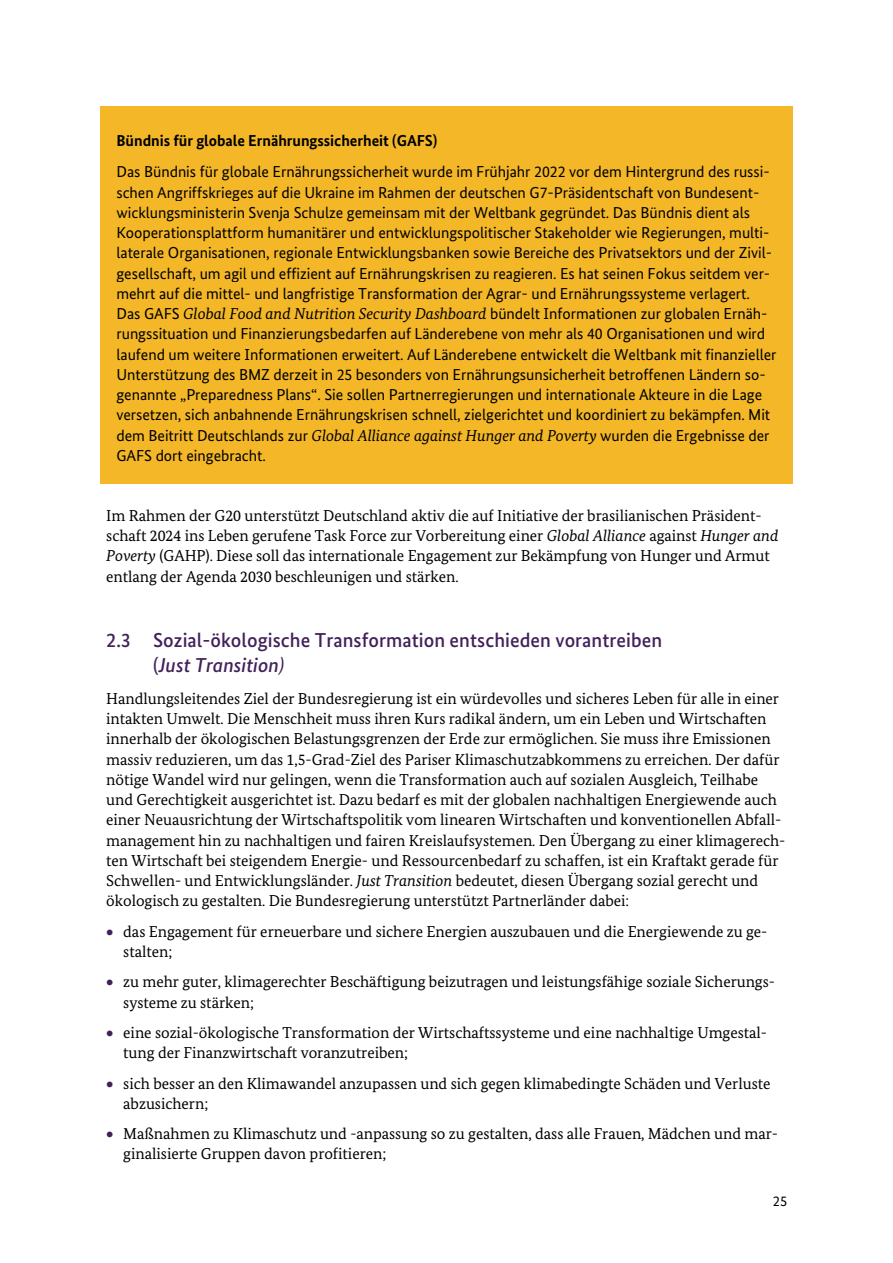
<style>
.page{position:relative;width:893px;height:1263px;background:#fff}
.page>*{position:absolute;margin:0;border:0;box-sizing:border-box;transform-origin:0 0}
.t1{font:500 20.1px/25.5px "Bundes Sans";color:#42215b}
.t2{font:15.9px/20.2px "Bundes Serif";letter-spacing:-.005em;color:#000}
.t3{font:15.9px/20.2px "Bundes Sans";letter-spacing:-.005em;color:#000}
.t4{font:700 15.9px "Bundes Sans";letter-spacing:-.005em;color:#000}
.t5{font:14.4px "Bundes Sans";color:#000}
.s1{font-family:"Bundes Serif";font-style:italic}
.s2{font-style:italic}
.s3{font-family:"Bundes Serif";font-weight:400;font-style:italic}
.s4{color:#42215b}
</style>
<div class="page">
<div style="left:110px;top:115px;width:673px;height:36px;background:#f4b727"></div>
<div style="left:101px;top:106px;width:9px;height:9px;background:#f4b727"></div>
<div style="left:110px;top:106px;width:673px;height:9px;background:#f4b727"></div>
<div style="left:783px;top:106px;width:9px;height:9px;background:#f4b727"></div>
<div style="left:101px;top:115px;width:9px;height:36px;background:#f4b727"></div>
<div style="left:783px;top:115px;width:9px;height:36px;background:#f4b727"></div>
<div style="left:110px;top:151px;width:673px;height:31px;background:#f4b727"></div>
<div style="left:101px;top:151px;width:9px;height:31px;background:#f4b727"></div>
<div style="left:783px;top:151px;width:9px;height:31px;background:#f4b727"></div>
<div style="left:110px;top:182px;width:673px;height:20px;background:#f4b727"></div>
<div style="left:101px;top:182px;width:9px;height:20px;background:#f4b727"></div>
<div style="left:783px;top:182px;width:9px;height:20px;background:#f4b727"></div>
<div style="left:110px;top:202px;width:673px;height:20px;background:#f4b727"></div>
<div style="left:101px;top:202px;width:9px;height:20px;background:#f4b727"></div>
<div style="left:783px;top:202px;width:9px;height:20px;background:#f4b727"></div>
<div style="left:110px;top:222px;width:673px;height:20px;background:#f4b727"></div>
<div style="left:101px;top:222px;width:9px;height:20px;background:#f4b727"></div>
<div style="left:783px;top:222px;width:9px;height:20px;background:#f4b727"></div>
<div style="left:110px;top:242px;width:673px;height:21px;background:#f4b727"></div>
<div style="left:101px;top:242px;width:9px;height:21px;background:#f4b727"></div>
<div style="left:783px;top:242px;width:9px;height:21px;background:#f4b727"></div>
<div style="left:110px;top:263px;width:673px;height:20px;background:#f4b727"></div>
<div style="left:101px;top:263px;width:9px;height:20px;background:#f4b727"></div>
<div style="left:783px;top:263px;width:9px;height:20px;background:#f4b727"></div>
<div style="left:110px;top:283px;width:673px;height:20px;background:#f4b727"></div>
<div style="left:101px;top:283px;width:9px;height:20px;background:#f4b727"></div>
<div style="left:783px;top:283px;width:9px;height:20px;background:#f4b727"></div>
<div style="left:110px;top:303px;width:673px;height:20px;background:#f4b727"></div>
<div style="left:101px;top:303px;width:9px;height:20px;background:#f4b727"></div>
<div style="left:783px;top:303px;width:9px;height:20px;background:#f4b727"></div>
<div style="left:110px;top:323px;width:673px;height:21px;background:#f4b727"></div>
<div style="left:101px;top:323px;width:9px;height:21px;background:#f4b727"></div>
<div style="left:783px;top:323px;width:9px;height:21px;background:#f4b727"></div>
<div style="left:110px;top:344px;width:673px;height:20px;background:#f4b727"></div>
<div style="left:101px;top:344px;width:9px;height:20px;background:#f4b727"></div>
<div style="left:783px;top:344px;width:9px;height:20px;background:#f4b727"></div>
<div style="left:110px;top:364px;width:673px;height:20px;background:#f4b727"></div>
<div style="left:101px;top:364px;width:9px;height:20px;background:#f4b727"></div>
<div style="left:783px;top:364px;width:9px;height:20px;background:#f4b727"></div>
<div style="left:110px;top:384px;width:673px;height:20px;background:#f4b727"></div>
<div style="left:101px;top:384px;width:9px;height:20px;background:#f4b727"></div>
<div style="left:783px;top:384px;width:9px;height:20px;background:#f4b727"></div>
<div style="left:110px;top:404px;width:673px;height:21px;background:#f4b727"></div>
<div style="left:101px;top:404px;width:9px;height:21px;background:#f4b727"></div>
<div style="left:783px;top:404px;width:9px;height:21px;background:#f4b727"></div>
<div style="left:110px;top:425px;width:673px;height:20px;background:#f4b727"></div>
<div style="left:101px;top:425px;width:9px;height:20px;background:#f4b727"></div>
<div style="left:783px;top:425px;width:9px;height:20px;background:#f4b727"></div>
<div style="left:110px;top:445px;width:673px;height:30px;background:#f4b727"></div>
<div style="left:101px;top:475px;width:9px;height:9px;background:#f4b727"></div>
<div style="left:110px;top:475px;width:673px;height:9px;background:#f4b727"></div>
<div style="left:783px;top:475px;width:9px;height:9px;background:#f4b727"></div>
<div style="left:101px;top:445px;width:9px;height:30px;background:#f4b727"></div>
<div style="left:783px;top:445px;width:9px;height:30px;background:#f4b727"></div>
<p class="t4" style="left:116px;top:134px;width:322px">Bündnis für globale Ernährungssicherheit (GAFS)</p>
<p class="t3" style="left:116px;top:163px;width:661px">Das Bündnis für globale Ernährungssicherheit wurde im Frühjahr 2022 vor dem Hintergrund des russi&shy;schen Angriffskrieges auf die Ukraine im Rahmen der deutschen G7-Präsidentschaft von Bundesent&shy;wicklungsministerin Svenja Schulze gemeinsam mit der Weltbank gegründet. Das Bündnis dient als Kooperationsplattform humanitärer und entwicklungspolitischer Stakeholder wie Regierungen, multi&shy;laterale Organisationen, regionale Entwicklungsbanken sowie Bereiche des Privatsektors und der Zivil&shy;gesellschaft, um agil und effizient auf Ernährungskrisen zu reagieren. Es hat seinen Fokus seitdem ver&shy;mehrt auf die mittel- und langfristige Transformation der Agrar- und Ernährungssysteme verlagert.<br>Das GAFS <span class="s1">Global Food and Nutrition Security Dashboard</span> bündelt Informationen zur globalen Ernäh&shy;rungssituation und Finanzierungsbedarfen auf Länderebene von mehr als 40 Organisationen und wird laufend um weitere Informationen erweitert. Auf Länderebene entwickelt die Weltbank mit finanzieller Unterstützung des BMZ derzeit in 25 besonders von Ernährungsunsicherheit betroffenen Ländern so&shy;genannte „Preparedness Plans“. Sie sollen Partnerregierungen und internationale Akteure in die Lage versetzen, sich anbahnende Ernährungskrisen schnell, zielgerichtet und koordiniert zu bekämpfen. Mit dem Beitritt Deutschlands zur <span class="s1">Global Alliance against Hunger and Poverty</span> wurden die Ergebnisse der GAFS dort eingebracht.</p>
<p class="t2" style="left:106px;top:506px;width:673px">Im Rahmen der G20 unterstützt Deutschland aktiv die auf Initiative der brasilianischen Präsident&shy;schaft 2024 ins Leben gerufene Task Force zur Vorbereitung einer <span class="s2">Global Alliance</span> against <span class="s2">Hunger and Poverty</span> (GAHP). Diese soll das internationale Engagement zur Bekämpfung von Hunger und Armut entlang der Agenda 2030 beschleunigen und stärken.</p>
<p class="t1" style="left:153px;top:629px;width:510px;text-indent:-47px">2.3 Sozial-ökologische Transformation entschieden vorantreiben (<span class="s2">Just Transition</span><span class="s3">)</span></p>
<p class="t2" style="left:106px;top:689px;width:680px">Handlungsleitendes Ziel der Bundesregierung ist ein würdevolles und sicheres Leben für alle in einer intakten Umwelt. Die Menschheit muss ihren Kurs radikal ändern, um ein Leben und Wirtschaften innerhalb der ökologischen Belastungsgrenzen der Erde zur ermöglichen. Sie muss ihre Emissionen massiv reduzieren, um das 1,5-Grad-Ziel des Pariser Klimaschutzabkommens zu erreichen. Der dafür nötige Wandel wird nur gelingen, wenn die Transformation auch auf sozialen Ausgleich, Teilhabe und Gerechtigkeit ausgerichtet ist. Dazu bedarf es mit der globalen nachhaltigen Energiewende auch einer Neuausrichtung der Wirtschaftspolitik vom linearen Wirtschaften und konventionellen Abfall&shy;management hin zu nachhaltigen und fairen Kreislaufsystemen. Den Übergang zu einer klimagerech&shy;ten Wirtschaft bei steigendem Energie- und Ressourcenbedarf zu schaffen, ist ein Kraftakt gerade für Schwellen- und Entwicklungsländer. <span class="s2">Just Transition</span> bedeutet, diesen Übergang sozial gerecht und ökologisch zu gestalten. Die Bundesregierung unterstützt Partnerländer dabei:</p>
<p class="t2" style="left:123px;top:922px;width:645px;text-indent:-17px"><span class="s4">•</span> das Engagement für erneuerbare und sichere Energien auszubauen und die Energiewende zu ge&shy;stalten;</p>
<p class="t2" style="left:123px;top:972px;width:653px;text-indent:-17px"><span class="s4">•</span> zu mehr guter, klimagerechter Beschäftigung beizutragen und leistungsfähige soziale Sicherungs&shy;systeme zu stärken;</p>
<p class="t2" style="left:123px;top:1023px;width:645px;text-indent:-17px"><span class="s4">•</span> eine sozial-ökologische Transformation der Wirtschaftssysteme und eine nachhaltige Umgestal&shy;tung der Finanzwirtschaft voranzutreiben;</p>
<p class="t2" style="left:123px;top:1074px;width:648px;text-indent:-17px"><span class="s4">•</span> sich besser an den Klimawandel anzupassen und sich gegen klimabedingte Schäden und Verluste abzusichern;</p>
<p class="t2" style="left:123px;top:1124px;width:656px;text-indent:-17px"><span class="s4">•</span> Maßnahmen zu Klimaschutz und -anpassung so zu gestalten, dass alle Frauen, Mädchen und mar&shy;ginalisierte Gruppen davon profitieren;</p>
<p class="t5" style="left:773px;top:1195px;width:16px">25</p>
</div>
